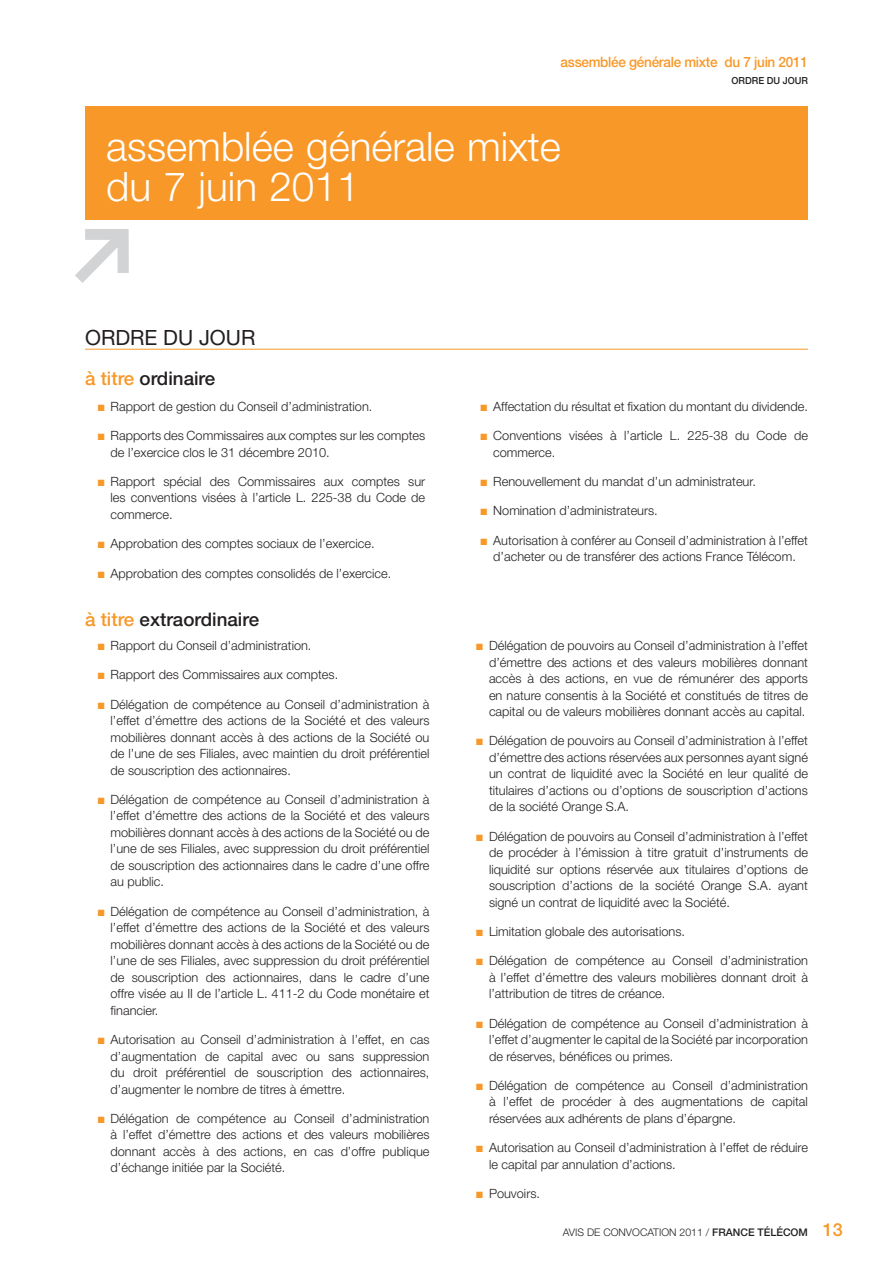
<style>
.page{position:relative;width:893px;height:1263px;background:#fff}
.page>*{position:absolute;margin:0;border:0;box-sizing:border-box;transform-origin:0 0}
.t1{font:300 40.5px/40.5px "Helvetica Neue LT Std";color:#fff}
.t2{font:21px "Helvetica Neue LT Std";color:#231f20}
.t3{font:500 18.75px "Helvetica Neue LT Std";color:#231f20}
.t4{font:500 14.25px "Helvetica Neue LT Std";letter-spacing:-.02em;color:#f89828;scale:.95 1}
.t5{font:300 12.75px/16.5px "Helvetica Neue LT Std";color:#231f20;text-align:justify}
.t6{font:300 10.5px "Helvetica Neue LT Std";color:#231f20}
.t7{font:500 9.75px "Helvetica Neue LT Std";color:#231f20;scale:.95 1}
.s1{color:#f89828}
.s2{font-weight:500}
.s3{font-weight:500;font-size:18px;color:#f89828}
</style>
<div class="page">
<div style="left:85px;top:106px;width:723px;height:114px;background:#f89828"></div>
<svg style="left:75px;top:229px;width:54px;height:54px"></svg>
<hr style="left:85px;top:349px;width:723px;height:1px;background:#f89828">
<p class="t4" style="left:561px;top:57px;width:262px">assemblée générale mixte du 7 juin 2011</p>
<p class="t7" style="left:732px;top:77px;width:82px">ORDRE DU JOUR</p>
<h1 class="t1" style="left:106px;top:131px;width:456px">assemblée générale mixte du 7 juin 2011</h1>
<h2 class="t2" style="left:85px;top:330px;width:172px">ORDRE DU JOUR</h2>
<h3 class="t3" style="left:85px;top:372px;width:132px"><span class="s1">à titre</span> ordinaire</h3>
<p class="t5" style="left:98px;top:400px;width:276px"><span class="s1">■</span> Rapport de gestion du Conseil d’administration.</p>
<p class="t5" style="left:111px;top:429px;width:316px;text-indent:-13px"><span class="s1">■</span> Rapports des Commissaires aux comptes sur les comptes de l’exercice clos le 31 décembre 2010.</p>
<p class="t5" style="left:111px;top:475px;width:316px;text-indent:-13px"><span class="s1">■</span> Rapport spécial des Commissaires aux comptes sur les conventions visées à l’article L. 225-38 du Code de commerce.</p>
<p class="t5" style="left:98px;top:537px;width:278px"><span class="s1">■</span> Approbation des comptes sociaux de l’exercice.</p>
<p class="t5" style="left:98px;top:566px;width:295px"><span class="s1">■</span> Approbation des comptes consolidés de l’exercice.</p>
<h3 class="t3" style="left:85px;top:613px;width:176px"><span class="s1">à titre</span> extraordinaire</h3>
<p class="t5" style="left:98px;top:639px;width:215px"><span class="s1">■</span> Rapport du Conseil d’administration.</p>
<p class="t5" style="left:98px;top:668px;width:242px"><span class="s1">■</span> Rapport des Commissaires aux comptes.</p>
<p class="t5" style="left:111px;top:697px;width:320px;text-indent:-13px"><span class="s1">■</span> Délégation de compétence au Conseil d’administration à l’effet d’émettre des actions de la Société et des valeurs mobilières donnant accès à des actions de la Société ou de l’une de ses Filiales, avec maintien du droit préférentiel de souscription des actionnaires.</p>
<p class="t5" style="left:111px;top:793px;width:320px;text-indent:-13px"><span class="s1">■</span> Délégation de compétence au Conseil d’administration à l’effet d’émettre des actions de la Société et des valeurs mobilières donnant accès à des actions de la Société ou de l’une de ses Filiales, avec suppression du droit préférentiel de souscription des actionnaires dans le cadre d’une offre au public.</p>
<p class="t5" style="left:111px;top:904px;width:320px;text-indent:-13px"><span class="s1">■</span> Délégation de compétence au Conseil d’administration, à l’effet d’émettre des actions de la Société et des valeurs mobilières donnant accès à des actions de la Société ou de l’une de ses Filiales, avec suppression du droit préférentiel de souscription des actionnaires, dans le cadre d’une offre visée au II de l’article L. 411-2 du Code monétaire et financier.</p>
<p class="t5" style="left:111px;top:1033px;width:320px;text-indent:-13px"><span class="s1">■</span> Autorisation au Conseil d’administration à l’effet, en cas d’augmentation de capital avec ou sans suppression du droit préférentiel de souscription des actionnaires, d’augmenter le nombre de titres à émettre.</p>
<p class="t5" style="left:111px;top:1111px;width:320px;text-indent:-13px"><span class="s1">■</span> Délégation de compétence au Conseil d’administration à l’effet d’émettre des actions et des valeurs mobilières donnant accès à des actions, en cas d’offre publique d’échange initiée par la Société.</p>
<p class="t5" style="left:480px;top:400px;width:329px"><span class="s1">■</span> Affectation du résultat et fixation du montant du dividende.</p>
<p class="t5" style="left:493px;top:429px;width:316px;text-indent:-13px"><span class="s1">■</span> Conventions visées à l’article L. 225-38 du Code de commerce.</p>
<p class="t5" style="left:480px;top:475px;width:277px"><span class="s1">■</span> Renouvellement du mandat d’un administrateur.</p>
<p class="t5" style="left:480px;top:504px;width:179px"><span class="s1">■</span> Nomination d’administrateurs.</p>
<p class="t5" style="left:480px;top:533px;width:329px;text-align:center"><span class="s1">■</span> Autorisation à conférer au Conseil d’administration à l’effet d’acheter ou de transférer des actions France Télécom.</p>
<p class="t5" style="left:489px;top:639px;width:320px;text-indent:-13px"><span class="s1">■</span> Délégation de pouvoirs au Conseil d’administration à l’effet d’émettre des actions et des valeurs mobilières donnant accès à des actions, en vue de rémunérer des apports en nature consentis à la Société et constitués de titres de capital ou de valeurs mobilières donnant accès au capital.</p>
<p class="t5" style="left:489px;top:734px;width:320px;text-indent:-13px"><span class="s1">■</span> Délégation de pouvoirs au Conseil d’administration à l’effet d’émettre des actions réservées aux personnes ayant signé un contrat de liquidité avec la Société en leur qualité de titulaires d’actions ou d’options de souscription d’actions de la société Orange S.A.</p>
<p class="t5" style="left:489px;top:829px;width:320px;text-indent:-13px"><span class="s1">■</span> Délégation de pouvoirs au Conseil d’administration à l’effet de procéder à l’émission à titre gratuit d’instruments de liquidité sur options réservée aux titulaires d’options de souscription d’actions de la société Orange S.A. ayant signé un contrat de liquidité avec la Société.</p>
<p class="t5" style="left:476px;top:925px;width:210px"><span class="s1">■</span> Limitation globale des autorisations.</p>
<p class="t5" style="left:489px;top:954px;width:320px;text-indent:-13px"><span class="s1">■</span> Délégation de compétence au Conseil d’administration à l’effet d’émettre des valeurs mobilières donnant droit à l’attribution de titres de créance.</p>
<p class="t5" style="left:489px;top:1016px;width:320px;text-indent:-13px"><span class="s1">■</span> Délégation de compétence au Conseil d’administration à l’effet d’augmenter le capital de la Société par incorporation de réserves, bénéfices ou primes.</p>
<p class="t5" style="left:489px;top:1078px;width:320px;text-indent:-13px"><span class="s1">■</span> Délégation de compétence au Conseil d’administration à l’effet de procéder à des augmentations de capital réservées aux adhérents de plans d’épargne.</p>
<p class="t5" style="left:489px;top:1141px;width:320px;text-indent:-13px"><span class="s1">■</span> Autorisation au Conseil d’administration à l’effet de réduire le capital par annulation d’actions.</p>
<p class="t5" style="left:476px;top:1186px;width:65px"><span class="s1">■</span> Pouvoirs.</p>
<p class="t6" style="left:563px;top:1228px;width:281px">AVIS DE CONVOCATION 2011 / <span class="s2">FRANCE TÉLÉCOM</span> <span class="s3">13</span></p>
</div>
